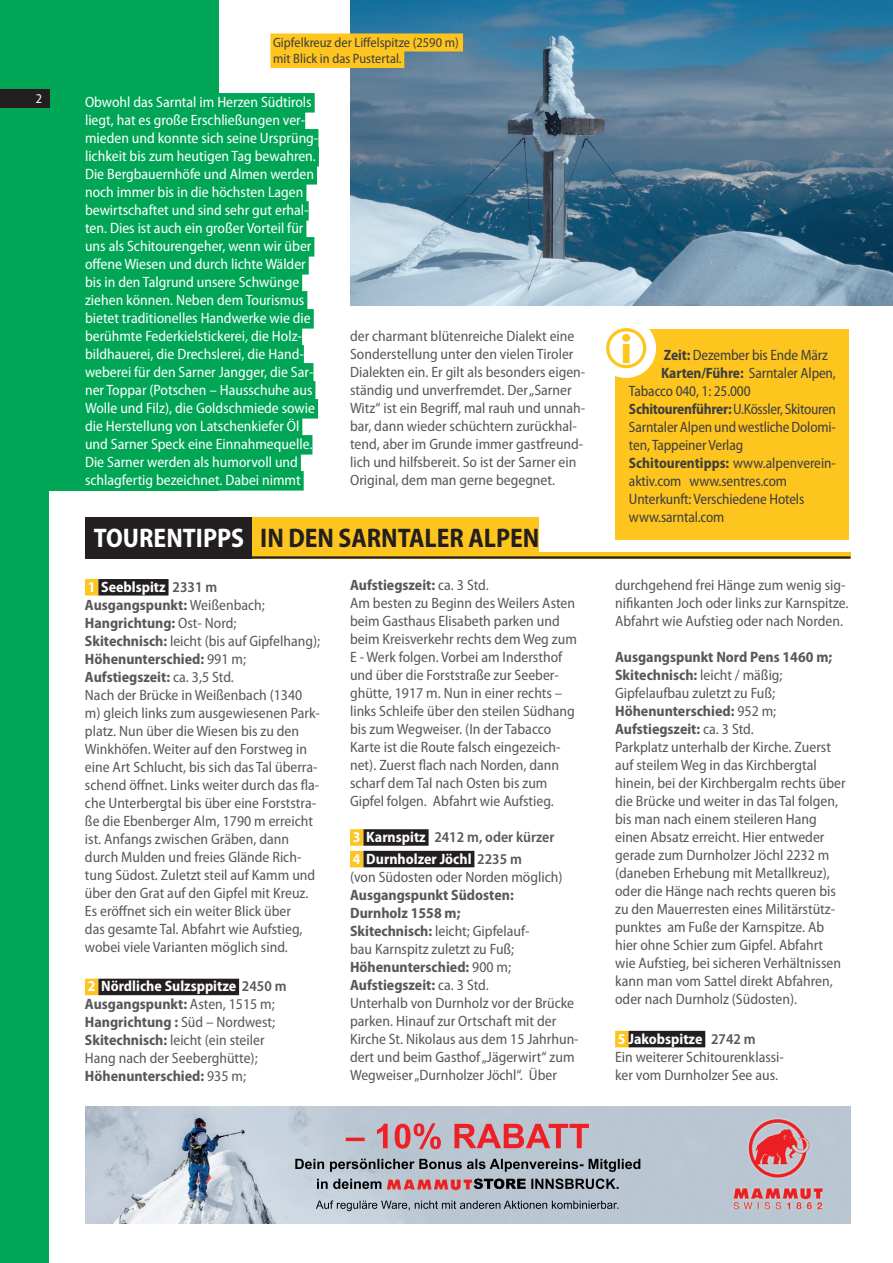
<style>
.page{position:relative;width:893px;height:1263px;background:#fff}
.page>*{position:absolute;margin:0;border:0;box-sizing:border-box;transform-origin:0 0}
.t1{font:700 semi-condensed 27px "Myriad Pro";color:#231f20;scale:.96 1}
.t2{font:semi-condensed 15px/18px "Myriad Pro";color:#57585a}
.t3{font:semi-condensed 15px/18px "Myriad Pro";color:#fff}
.t4{font:semi-condensed 15px "Myriad Pro";letter-spacing:-.01em;color:#3e3e3f}
.t5{font:700 semi-condensed 15px/21.6px "Myriad Pro";color:#fff}
.t6{font:700 semi-condensed 15px "Myriad Pro";color:#3e3e3f}
.t7{font:semi-condensed 13.5px/16.5px "Myriad Pro";color:#3e3e3f}
.t8{font:semi-condensed 13.5px "Myriad Pro";color:#fff}
.s1{color:#fff}
.s2{font-weight:700;color:#fff}
.s3{font-weight:600}
.s4{font-weight:700}
.s5{font-weight:600;color:#57585a}
.s6{font-weight:400}
</style>
<div class="page">
<div style="left:0;top:0;width:219px;height:490px;background:#00a656"></div>
<div style="left:85px;top:93px;width:230px;height:20px;background:#00a656"></div>
<div style="left:85px;top:111px;width:220px;height:20px;background:#00a656"></div>
<div style="left:85px;top:129px;width:233px;height:20px;background:#00a656"></div>
<div style="left:85px;top:147px;width:234px;height:20px;background:#00a656"></div>
<div style="left:85px;top:165px;width:232px;height:20px;background:#00a656"></div>
<div style="left:85px;top:183px;width:221px;height:20px;background:#00a656"></div>
<div style="left:85px;top:201px;width:224px;height:20px;background:#00a656"></div>
<div style="left:85px;top:219px;width:221px;height:20px;background:#00a656"></div>
<div style="left:85px;top:237px;width:229px;height:20px;background:#00a656"></div>
<div style="left:85px;top:255px;width:224px;height:20px;background:#00a656"></div>
<div style="left:85px;top:273px;width:217px;height:20px;background:#00a656"></div>
<div style="left:85px;top:291px;width:222px;height:20px;background:#00a656"></div>
<div style="left:85px;top:309px;width:229px;height:20px;background:#00a656"></div>
<div style="left:85px;top:327px;width:217px;height:20px;background:#00a656"></div>
<div style="left:85px;top:345px;width:219px;height:20px;background:#00a656"></div>
<div style="left:85px;top:363px;width:228px;height:20px;background:#00a656"></div>
<div style="left:85px;top:381px;width:230px;height:20px;background:#00a656"></div>
<div style="left:85px;top:399px;width:233px;height:20px;background:#00a656"></div>
<div style="left:85px;top:417px;width:217px;height:20px;background:#00a656"></div>
<div style="left:85px;top:435px;width:227px;height:20px;background:#00a656"></div>
<div style="left:85px;top:453px;width:216px;height:20px;background:#00a656"></div>
<div style="left:85px;top:471px;width:219px;height:20px;background:#00a656"></div>
<div style="left:85px;top:579px;width:13px;height:16px;background:#fec51f"></div>
<div style="left:98px;top:579px;width:71px;height:16px;background:#231f20"></div>
<div style="left:85px;top:979px;width:13px;height:16px;background:#fec51f"></div>
<div style="left:98px;top:979px;width:141px;height:16px;background:#231f20"></div>
<div style="left:350px;top:829px;width:13px;height:17px;background:#fec51f"></div>
<div style="left:363px;top:829px;width:66px;height:17px;background:#231f20"></div>
<div style="left:350px;top:851px;width:13px;height:16px;background:#fec51f"></div>
<div style="left:363px;top:851px;width:111px;height:16px;background:#231f20"></div>
<div style="left:615px;top:1031px;width:14px;height:16px;background:#fec51f"></div>
<div style="left:629px;top:1031px;width:76px;height:16px;background:#231f20"></div>
<img style="left:85px;top:1106px;width:765px;height:117px">
<div style="left:85px;top:552px;width:765px;height:7px;background:#fec51f"></div>
<div style="left:227px;top:517px;width:311px;height:39px;background:#fec51f"></div>
<div style="left:85px;top:517px;width:167px;height:42px;background:#231f20"></div>
<hr style="left:85px;top:556px;width:765px;height:3px;background:#231f20">
<div style="left:0;top:419px;width:48px;height:844px;background:#00a656"></div>
<div style="left:615px;top:329px;width:234px;height:210px;background:#fec51f"></div>
<div style="left:596px;top:318px;width:60px;height:60px;background:#fff;border-radius:50%"></div>
<svg style="left:606px;top:328px;width:40px;height:40px"></svg>
<img style="left:350px;top:0;width:543px;height:305px">
<div style="left:270px;top:33px;width:193px;height:18px;background:#fec51f"></div>
<div style="left:270px;top:50px;width:134px;height:18px;background:#fec51f"></div>
<div style="left:0;top:89px;width:49px;height:18px;background:#231f20"></div>
<p class="t8" style="left:36px;top:92px;width:8px">2</p>
<p class="t7" style="left:273px;top:35px;width:187px">Gipfelkreuz der Liffelspitze (2590 m) mit Blick in das Pustertal.</p>
<p class="t3" style="left:85px;top:94px;width:235px">Obwohl das Sarntal im Herzen Südtirols liegt, hat es große Erschließungen ver&shy;mieden und konnte sich seine Ursprüng&shy;lichkeit bis zum heutigen Tag bewahren.<br>Die Bergbauernhöfe und Almen werden noch immer bis in die höchsten Lagen bewirtschaftet und sind sehr gut erhal&shy;ten. Dies ist auch ein großer Vorteil für uns als Schitourengeher, wenn wir über offene Wiesen und durch lichte Wälder bis in den Talgrund unsere Schwünge ziehen können. Neben dem Tourismus bietet traditionelles Handwerke wie die berühmte Federkielstickerei, die Holz&shy;bildhauerei, die Drechslerei, die Hand&shy;weberei für den Sarner Jangger, die Sar&shy;ner Toppar (Potschen – Hausschuhe aus Wolle und Filz), die Goldschmiede sowie die Herstellung von Latschenkiefer Öl und Sarner Speck eine Einnahmequelle.<br>Die Sarner werden als humorvoll und schlagfertig bezeichnet. Dabei nimmt</p>
<p class="t2" style="left:350px;top:328px;width:237px">der charmant blütenreiche Dialekt eine Sonderstellung unter den vielen Tiroler Dialekten ein. Er gilt als besonders eigen&shy;ständig und unverfremdet. Der „Sarner Witz“ ist ein Begriff, mal rauh und unnah&shy;bar, dann wieder schüchtern zurückhal&shy;tend, aber im Grunde immer gastfreund&shy;lich und hilfsbereit. So ist der Sarner ein Original, dem man gerne begegnet.</p>
<h1 class="t1" style="left:94px;top:522px;width:466px"><span class="s1">TOURENTIPPS</span> IN DEN SARNTALER ALPEN</h1>
<p class="t2" style="left:85px;top:578px;width:237px"><span class="s2">1 Seeblspitz</span> <span class="s3">2331 m </span><span class="s4">Ausgangspunkt:</span> Weißenbach; <span class="s4">Hangrichtung:</span> Ost- Nord; <span class="s4">Skitechnisch:</span> leicht (bis auf Gipfelhang); <span class="s4">Höhenunterschied:</span> 991 m; <span class="s4">Aufstiegszeit:</span> ca. 3,5 Std.<br>Nach der Brücke in Weißenbach (1340 m) gleich links zum ausgewiesenen Park&shy;platz. Nun über die Wiesen bis zu den Winkhöfen. Weiter auf den Forstweg in eine Art Schlucht, bis sich das Tal überra&shy;schend öffnet. Links weiter durch das fla&shy;che Unterbergtal bis über eine Forststra&shy;ße die Ebenberger Alm, 1790 m erreicht ist. Anfangs zwischen Gräben, dann durch Mulden und freies Glände Rich&shy;tung Südost. Zuletzt steil auf Kamm und über den Grat auf den Gipfel mit Kreuz.<br>Es eröffnet sich ein weiter Blick über<br>das gesamte Tal. Abfahrt wie Aufstieg, wobei viele Varianten möglich sind.</p>
<p class="t2" style="left:85px;top:978px;width:203px"><span class="s2">2 Nördliche Sulzsppitze</span> <span class="s3">2450 m<br></span><span class="s4">Ausgangspunkt:</span> Asten, 1515 m;<br><span class="s4">Hangrichtung :</span> Süd – Nordwest;<br><span class="s4">Skitechnisch:</span> leicht (ein steiler<br>Hang nach der Seeberghütte);<br><span class="s4">Höhenunterschied:</span> 935 m;</p>
<p class="t2" style="left:350px;top:576px;width:228px"><span class="s4">Aufstiegszeit:</span> ca. 3 Std.<br>Am besten zu Beginn des Weilers Asten beim Gasthaus Elisabeth parken und beim Kreisverkehr rechts dem Weg zum E - Werk folgen. Vorbei am Indersthof und über die Forststraße zur Seeber&shy;ghütte, 1917 m. Nun in einer rechts – links Schleife über den steilen Südhang bis zum Wegweiser. (In der Tabacco Karte ist die Route falsch eingezeich&shy;net). Zuerst flach nach Norden, dann scharf dem Tal nach Osten bis zum Gipfel folgen. Abfahrt wie Aufstieg.</p>
<p class="t5" style="left:353px;top:826px;width:203px">3 Karnspitz <span class="s5">2412 m, oder kürzer<br></span>4 Durnholzer Jöchl <span class="s5">2235 m</span></p>
<p class="t2" style="left:350px;top:868px;width:214px">(von Südosten oder Norden möglich)</p>
<p class="t2" style="left:350px;top:886px;width:230px"><span class="s4">Ausgangspunkt Südosten:<br>Durnholz 1558 m;<br>Skitechnisch:</span> leicht; Gipfelauf-<br>bau Karnspitz zuletzt zu Fuß;<br><span class="s4">Höhenunterschied:</span> 900 m;<br><span class="s4">Aufstiegszeit:</span> ca. 3 Std.<br>Unterhalb von Durnholz vor der Brücke parken. Hinauf zur Ortschaft mit der<br>Kirche St. Nikolaus aus dem 15 Jahrhun&shy;dert und beim Gasthof „Jägerwirt“ zum<br>Wegweiser „Durnholzer Jöchl“. Über</p>
<p class="t4" style="left:664px;top:347px;width:165px"><span class="s4">Zeit:</span> Dezember bis Ende März</p>
<p class="t4" style="left:661px;top:365px;width:176px"><span class="s4">Karten/Führe:</span> Sarntaler Alpen,</p>
<p class="t4" style="left:629px;top:383px;width:123px">Tabacco 040, 1: 25.000</p>
<p class="t4" style="left:629px;top:401px;width:208px"><span class="s4">Schitourenführer:</span> U.Kössler, Skitouren</p>
<p class="t4" style="left:629px;top:419px;width:208px">Sarntaler Alpen und westliche Dolomi-</p>
<p class="t4" style="left:629px;top:437px;width:116px">ten, Tappeiner Verlag</p>
<p class="t6" style="left:629px;top:454px;width:208px">Schitourentipps: <span class="s6">www.alpenverein-</span></p>
<p class="t4" style="left:629px;top:473px;width:160px">aktiv.com www.sentres.com</p>
<p class="t4" style="left:629px;top:491px;width:177px">Unterkunft: Verschiedene Hotels</p>
<p class="t4" style="left:629px;top:509px;width:97px">www.sarntal.com</p>
<p class="t2" style="left:615px;top:576px;width:235px">durchgehend frei Hänge zum wenig sig&shy;nifikanten Joch oder links zur Karnspitze.<br>Abfahrt wie Aufstieg oder nach Norden.</p>
<p class="t2" style="left:615px;top:648px;width:232px"><span class="s4">Ausgangspunkt Nord Pens 1460 m; Skitechnisch:</span> leicht / mäßig; Gipfelaufbau zuletzt zu Fuß; <span class="s4">Höhenunterschied:</span> 952 m; <span class="s4">Aufstiegszeit:</span> ca. 3 Std.<br>Parkplatz unterhalb der Kirche. Zuerst auf steilem Weg in das Kirchbergtal hinein, bei der Kirchbergalm rechts über die Brücke und weiter in das Tal folgen, bis man nach einem steileren Hang einen Absatz erreicht. Hier entweder gerade zum Durnholzer Jöchl 2232 m (daneben Erhebung mit Metallkreuz), oder die Hänge nach rechts queren bis zu den Mauerresten eines Militärstütz&shy;punktes am Fuße der Karnspitze. Ab hier ohne Schier zum Gipfel. Abfahrt wie Aufstieg, bei sicheren Verhältnissen kann man vom Sattel direkt Abfahren, oder nach Durnholz (Südosten).</p>
<p class="t2" style="left:615px;top:1030px;width:170px"><span class="s2">5 Jakobspitze</span> <span class="s3">2742 m<br></span>Ein weiterer Schitourenklassi&shy;ker vom Durnholzer See aus.</p>
</div>
